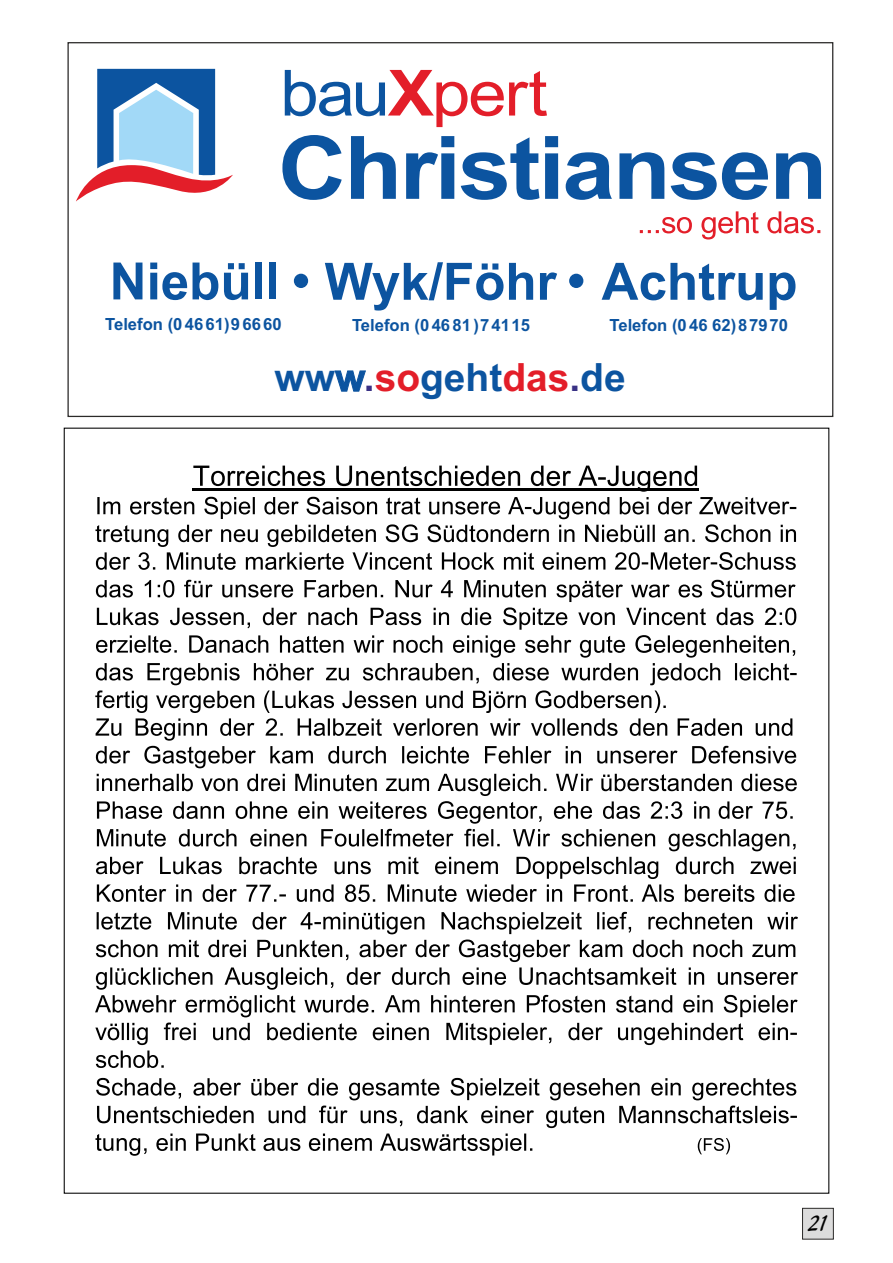
<style>
.page{position:relative;width:893px;height:1263px;background:#fff}
.page>*{position:absolute;margin:0;border:0;box-sizing:border-box;transform-origin:0 0}
.t1{font:700 51.45px "Arial";color:#0c54a0}
.t2{font:700 39px "Arial";color:#0c54a0}
.t3{font:24px "Blacklight D";color:#000;scale:.77 1}
.t4{font:700 16.8px "Arial";color:#0c54a0}
.s1{color:#393185}
.s2{color:#e31e29}
</style>
<div class="page">
<div style="left:802px;top:1208px;width:31px;height:31px;background:#dcdcdc;border:1px solid #2b2a29"></div>
<svg style="left:95px;top:466px;width:701px;height:104px"></svg>
<svg style="left:95px;top:580px;width:702px;height:188px"></svg>
<svg style="left:97px;top:774px;width:700px;height:77px"></svg>
<svg style="left:96px;top:857px;width:700px;height:45px"></svg>
<svg style="left:95px;top:912px;width:703px;height:156px"></svg>
<svg style="left:95px;top:1078px;width:702px;height:78px"></svg>
<svg style="left:285px;top:70px;width:262px;height:57px"></svg>
<svg style="left:282px;top:135px;width:60px;height:65px"></svg>
<svg style="left:351px;top:136px;width:45px;height:63px"></svg>
<svg style="left:406px;top:136px;width:48px;height:63px"></svg>
<svg style="left:461px;top:137px;width:78px;height:63px"></svg>
<svg style="left:545px;top:136px;width:13px;height:63px"></svg>
<svg style="left:566px;top:152px;width:46px;height:48px"></svg>
<svg style="left:619px;top:152px;width:45px;height:47px"></svg>
<svg style="left:671px;top:152px;width:97px;height:48px"></svg>
<svg style="left:776px;top:152px;width:45px;height:47px"></svg>
<svg style="left:640px;top:211px;width:180px;height:28px"></svg>
<svg style="left:76px;top:69px;width:157px;height:133px"></svg>
<div style="left:294px;top:274px;width:14px;height:14px;background:#0c54a0;border-radius:50%"></div>
<div style="left:569px;top:274px;width:14px;height:14px;background:#0c54a0;border-radius:50%"></div>
<h1 class="t1" style="left:110px;top:247px;width:172px">Niebüll</h1>
<p class="t4" style="left:105px;top:313px;width:178px">Telefon (0 46 61)9 66 60</p>
<h1 class="t1" style="left:325px;top:247px;width:233px">Wyk/Föhr</h1>
<p class="t4" style="left:352px;top:314px;width:179px">Telefon (0 46 81 )7 4115</p>
<h1 class="t1" style="left:602px;top:247px;width:197px">Achtrup</h1>
<p class="t4" style="left:609px;top:314px;width:180px">Telefon (0 46 62)87970</p>
<h2 class="t2" style="left:274px;top:351px;width:353px">www<span class="s1">.</span><span class="s2">so</span>geht<span class="s2">das</span><span class="s1">.</span>de</h2>
<h3 class="t3" style="left:808px;top:1213px;width:29px">21</h3>
</div>
